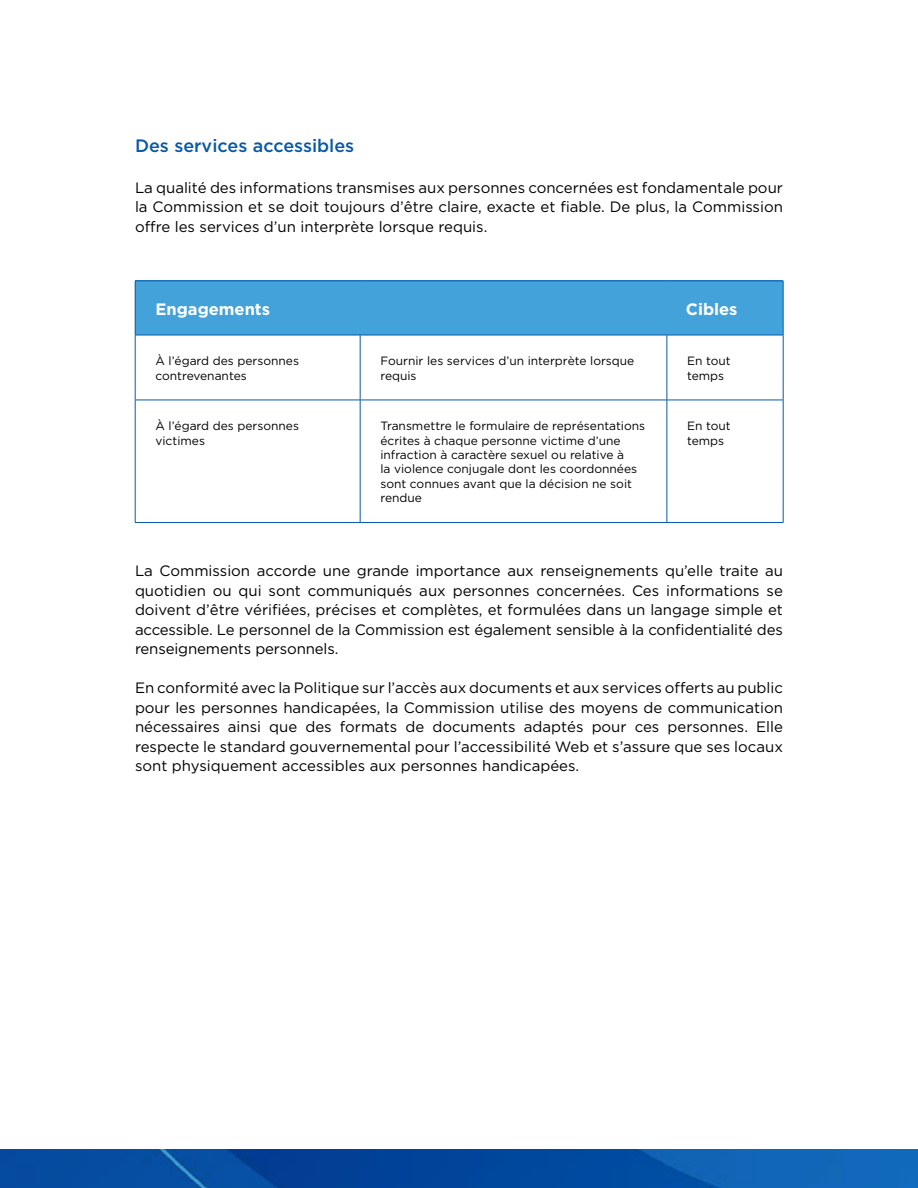
<style>
.page{position:relative;width:918px;height:1188px;background:#fff}
.page>*{position:absolute;margin:0;border:0;box-sizing:border-box;transform-origin:0 0}
.Titre_2{font:500 18px "Gotham";color:#0959a6}
.t1{font:700 16.5px "Gotham";color:#fff}
.Paragraph_text{font:15px/19.5px "Gotham";color:#000;text-align:justify}
.t2{font:12px/14.4px "Gotham";color:#000}
</style>
<div class="page">
<div style="left:135px;top:281px;width:648px;height:54px;background:#43a2da"></div>
<div style="left:0;top:1149px;width:918px;height:39px;background:linear-gradient(to right,#014095,#0c61b5)"></div>
<hr style="left:135px;top:281px;width:225px;height:1px;background:#0959a6">
<hr style="left:135px;top:281px;width:1px;height:54px;background:#0959a6">
<hr style="left:360px;top:281px;width:307px;height:1px;background:#0959a6">
<hr style="left:667px;top:281px;width:116px;height:1px;background:#0959a6">
<hr style="left:783px;top:281px;width:1px;height:54px;background:#0959a6">
<hr style="left:135px;top:335px;width:225px;height:1px;background:#0959a6">
<hr style="left:135px;top:335px;width:1px;height:65px;background:#0959a6">
<hr style="left:360px;top:335px;width:307px;height:1px;background:#0959a6">
<hr style="left:360px;top:335px;width:1px;height:65px;background:#0959a6">
<hr style="left:667px;top:335px;width:116px;height:1px;background:#0959a6">
<hr style="left:667px;top:335px;width:1px;height:65px;background:#0959a6">
<hr style="left:783px;top:335px;width:1px;height:65px;background:#0959a6">
<hr style="left:135px;top:400px;width:225px;height:1px;background:#0959a6">
<hr style="left:135px;top:400px;width:1px;height:122px;background:#0959a6">
<hr style="left:360px;top:400px;width:307px;height:1px;background:#0959a6">
<hr style="left:360px;top:400px;width:1px;height:122px;background:#0959a6">
<hr style="left:667px;top:400px;width:116px;height:1px;background:#0959a6">
<hr style="left:667px;top:400px;width:1px;height:122px;background:#0959a6">
<hr style="left:783px;top:400px;width:1px;height:122px;background:#0959a6">
<hr style="left:135px;top:522px;width:225px;height:1px;background:#0959a6">
<hr style="left:360px;top:522px;width:307px;height:1px;background:#0959a6">
<hr style="left:667px;top:522px;width:116px;height:1px;background:#0959a6">
<h6 class="Titre_2" style="left:135px;top:136px;width:221px">Des services accessibles</h6>
<p class="Paragraph_text" style="left:135px;top:178px;width:650px">La qualité des informations transmises aux personnes concernées est fondamentale pour la Commission et se doit toujours d’être claire, exacte et fiable. De plus, la Commission offre les services d’un interprète lorsque requis.</p>
<h1 class="t1" style="left:155px;top:299px;width:116px">Engagements</h1>
<h1 class="t1" style="left:686px;top:299px;width:53px">Cibles</h1>
<h1 class="t2" style="left:155px;top:354px;width:145px">À l’égard des personnes</h1>
<h1 class="t2" style="left:155px;top:368px;width:93px">contrevenantes</h1>
<h1 class="t2" style="left:380px;top:354px;width:256px">Fournir les services d’un interprète lorsque requis</h1>
<h1 class="t2" style="left:687px;top:354px;width:45px">En tout temps</h1>
<h1 class="t2" style="left:155px;top:419px;width:145px">À l’égard des personnes</h1>
<h1 class="t2" style="left:155px;top:433px;width:51px">victimes</h1>
<h1 class="t2" style="left:380px;top:419px;width:266px">Transmettre le formulaire de représentations écrites à chaque personne victime d’une infraction à caractère sexuel ou relative à<br>la violence conjugale dont les coordonnées sont connues avant que la décision ne soit rendue</h1>
<h1 class="t2" style="left:687px;top:419px;width:45px">En tout temps</h1>
<p class="Paragraph_text" style="left:135px;top:561px;width:650px">La Commission accorde une grande importance aux renseignements qu’elle traite au quotidien ou qui sont communiqués aux personnes concernées. Ces informations se doivent d’être vérifiées, précises et complètes, et formulées dans un langage simple et accessible. Le personnel de la Commission est également sensible à la confidentialité des renseignements personnels.</p>
<p class="Paragraph_text" style="left:135px;top:678px;width:650px">En conformité avec la Politique sur l’accès aux documents et aux services offerts au public pour les personnes handicapées, la Commission utilise des moyens de communication nécessaires ainsi que des formats de documents adaptés pour ces personnes. Elle respecte le standard gouvernemental pour l’accessibilité Web et s’assure que ses locaux sont physiquement accessibles aux personnes handicapées.</p>
</div>
